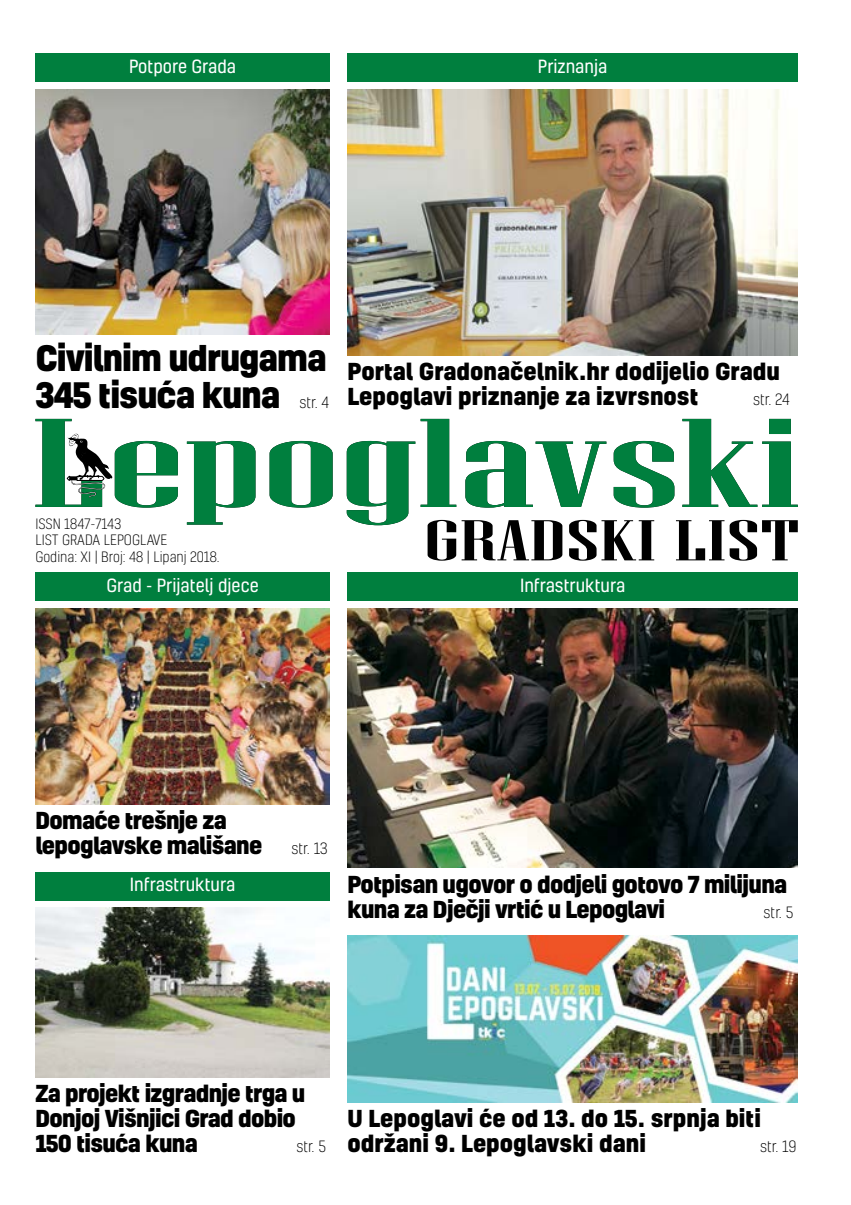
<style>
.page{position:relative;width:851px;height:1205px;background:#fff}
.page>*{position:absolute;margin:0;border:0;box-sizing:border-box;transform-origin:0 0}
.t1{font:800 33.75px/37.5px "Kelson";letter-spacing:-.03em;color:#000}
.t2{font:800 22.5px/25px "Kelson";letter-spacing:-.03em;color:#000}
.t3{font:800 22.5px/25px "Kelson";color:#000}
.t4{font:17.5px "Kelson";color:#fff}
.t5{font:300 15px "Kelson";color:#000}
.t6{font:300 13.75px/16.2px "Kelson";color:#000}
.s1{font-weight:300;font-size:15px}
</style>
<div class="page">
<svg style="left:187px;top:441px;width:68px;height:83px"></svg>
<svg style="left:269px;top:441px;width:63px;height:66px"></svg>
<svg style="left:347px;top:419px;width:450px;height:142px"></svg>
<svg style="left:35px;top:419px;width:143px;height:88px"></svg>
<div style="left:35px;top:53px;width:295px;height:29px;background:#007f3e"></div>
<div style="left:35px;top:872px;width:295px;height:29px;background:#007f3e"></div>
<div style="left:35px;top:572px;width:295px;height:29px;background:#007f3e"></div>
<div style="left:347px;top:572px;width:450px;height:29px;background:#007f3e"></div>
<div style="left:347px;top:53px;width:450px;height:29px;background:#007f3e"></div>
<img style="left:347px;top:608px;width:450px;height:259px">
<img style="left:35px;top:608px;width:294px;height:196px">
<img style="left:35px;top:89px;width:294px;height:245px">
<img style="left:347px;top:89px;width:450px;height:266px">
<img style="left:36px;top:908px;width:294px;height:169px">
<img style="left:347px;top:936px;width:450px;height:166px">
<p class="t4" style="left:129px;top:54px;width:108px">Potpore Grada</p>
<p class="t4" style="left:538px;top:54px;width:71px">Priznanja</p>
<h1 class="t1" style="left:35px;top:338px;width:295px">Civilnim udrugama<br>345 tisuća kuna <span class="s1">str. 4</span></h1>
<p class="t3" style="left:347px;top:358px;width:434px">Portal Gradonačelnik.hr dodijelio Gradu<br>Lepoglavi priznanje za izvrsnost</p>
<p class="t5" style="left:753px;top:389px;width:38px">str. 24</p>
<p class="t6" style="left:35px;top:515px;width:186px">ISSN 1847-7143<br>LIST GRADA LEPOGLAVE<br>Godina: XI | Broj: 48 | Lipanj 2018.</p>
<p class="t4" style="left:106px;top:573px;width:154px">Grad - Prijatelj djece</p>
<p class="t4" style="left:520px;top:573px;width:107px">Infrastruktura</p>
<p class="t2" style="left:35px;top:807px;width:228px">Domaće trešnje za lepoglavske mališane</p>
<p class="t4" style="left:130px;top:873px;width:107px">Infrastruktura</p>
<p class="t5" style="left:291px;top:839px;width:38px">str. 13</p>
<p class="t2" style="left:347px;top:871px;width:441px">Potpisan ugovor o dodjeli gotovo 7 milijuna kuna za Dječji vrtić u Lepoglavi</p>
<p class="t5" style="left:763px;top:903px;width:31px">str. 5</p>
<p class="t2" style="left:35px;top:1080px;width:271px">Za projekt izgradnje trga u<br>Donjoj Višnjici Grad dobio<br>150 tisuća kuna</p>
<p class="t5" style="left:296px;top:1136px;width:31px">str. 5</p>
<p class="t3" style="left:347px;top:1105px;width:415px">U Lepoglavi će od 13. do 15. srpnja biti održani 9. Lepoglavski dani</p>
<p class="t5" style="left:760px;top:1136px;width:38px">str. 19</p>
</div>
